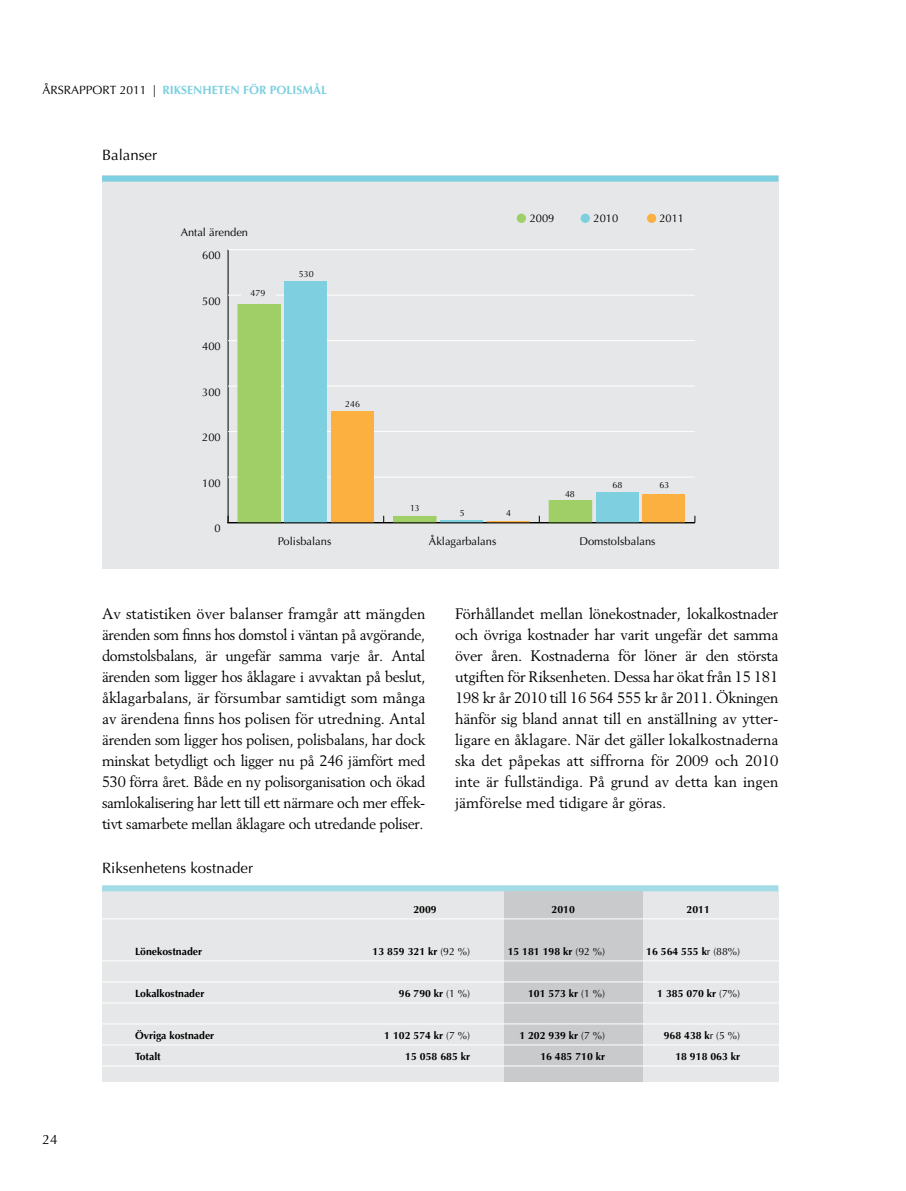
<style>
.page{position:relative;width:906px;height:1191px;background:#fff}
.page>*{position:absolute;margin:0;border:0;box-sizing:border-box;transform-origin:0 0}
.t1{font:15px/21px "Berling";letter-spacing:-.01em;color:#000;text-align:justify}
.t2{font:15px "Optima";color:#000}
.t3{font:13.5px "Optima";color:#000}
.t4{font:700 12px "Optima";color:#7ed0e0}
.t5{font:11.1px "Optima";color:#000}
.t6{font:700 10.5px "Optima";color:#000}
.t7{font:8.85px "Optima";color:#000}
.s1{font-weight:400;color:#000}
.s2{font-weight:400}
</style>
<div class="page">
<div style="left:102px;top:176px;width:676px;height:393px;background:#e6e7e8"></div>
<hr style="left:228px;top:250px;width:1px;height:272px;background:#000">
<hr style="left:228px;top:522px;width:467px;height:1px;background:#000">
<hr style="left:228px;top:477px;width:467px;height:1px;background:#fff">
<hr style="left:228px;top:431px;width:467px;height:1px;background:#fff">
<hr style="left:228px;top:386px;width:467px;height:1px;background:#fff">
<hr style="left:228px;top:340px;width:467px;height:1px;background:#fff">
<hr style="left:228px;top:295px;width:467px;height:1px;background:#fff">
<hr style="left:228px;top:249px;width:467px;height:1px;background:#fff">
<div style="left:237px;top:304px;width:44px;height:219px;background:#a0cf67;border:1px solid #a0cf67"></div>
<div style="left:393px;top:516px;width:43px;height:7px;background:#a0cf67"></div>
<div style="left:548px;top:500px;width:44px;height:23px;background:#a0cf67;border:1px solid #a0cf67"></div>
<div style="left:285px;top:281px;width:42px;height:241px;background:#7ed0e0"></div>
<hr style="left:440px;top:520px;width:42px;height:2px;background:#7ed0e0">
<div style="left:596px;top:491px;width:42px;height:31px;background:#7ed0e0"></div>
<div style="left:331px;top:411px;width:42px;height:111px;background:#fbb040"></div>
<hr style="left:487px;top:521px;width:42px;height:1px;background:#fbb040">
<div style="left:643px;top:494px;width:42px;height:28px;background:#fbb040"></div>
<div style="left:517px;top:214px;width:9px;height:9px;background:#a0cf67;border-radius:50%"></div>
<div style="left:647px;top:214px;width:9px;height:9px;background:#fbb040;border-radius:50%"></div>
<hr style="left:227px;top:522px;width:467px;height:1px;background:#000">
<div style="left:580px;top:214px;width:10px;height:9px;background:#7ed0e0;border-radius:50%"></div>
<div style="left:241px;top:284px;width:35px;height:17px;background:#e6e7e8"></div>
<div style="left:102px;top:176px;width:676px;height:6px;background:#7ed0e0"></div>
<div style="left:102px;top:891px;width:676px;height:190px;background:#e6e7e8"></div>
<div style="left:102px;top:885px;width:676px;height:6px;background:#a3dce6"></div>
<div style="left:504px;top:891px;width:138px;height:190px;background:#c9cacc"></div>
<hr style="left:101px;top:918px;width:679px;height:1px;background:#fff">
<hr style="left:101px;top:960px;width:679px;height:1px;background:#fff">
<hr style="left:101px;top:981px;width:679px;height:1px;background:#fff">
<hr style="left:101px;top:1002px;width:679px;height:1px;background:#fff">
<hr style="left:101px;top:1023px;width:679px;height:1px;background:#fff">
<hr style="left:101px;top:1044px;width:679px;height:1px;background:#fff">
<hr style="left:101px;top:1065px;width:679px;height:1px;background:#fff">
<p class="t4" style="left:43px;top:82px;width:286px"><span class="s1">årsrapport 2011 |</span> riksenheten för polismål</p>
<p class="t2" style="left:102px;top:146px;width:57px">Balanser</p>
<p class="t5" style="left:181px;top:226px;width:69px">Antal ärenden</p>
<p class="t5" style="left:202px;top:249px;width:20px">600</p>
<p class="t5" style="left:202px;top:294px;width:20px">500</p>
<p class="t7" style="left:250px;top:288px;width:16px">479</p>
<p class="t7" style="left:299px;top:269px;width:16px">530</p>
<p class="t5" style="left:202px;top:340px;width:20px">400</p>
<p class="t5" style="left:202px;top:385px;width:20px">300</p>
<p class="t5" style="left:202px;top:431px;width:20px">200</p>
<p class="t5" style="left:202px;top:476px;width:20px">100</p>
<p class="t5" style="left:215px;top:522px;width:8px">0</p>
<p class="t7" style="left:345px;top:399px;width:16px">246</p>
<p class="t5" style="left:278px;top:534px;width:55px">Polisbalans</p>
<p class="t5" style="left:530px;top:211px;width:26px">2009</p>
<p class="t5" style="left:659px;top:211px;width:26px">2011</p>
<p class="t5" style="left:593px;top:211px;width:26px">2010</p>
<p class="t7" style="left:410px;top:503px;width:11px">13</p>
<p class="t7" style="left:460px;top:507px;width:6px">5</p>
<p class="t5" style="left:429px;top:534px;width:69px">Åklagarbalans</p>
<p class="t7" style="left:506px;top:507px;width:6px">4</p>
<p class="t7" style="left:565px;top:489px;width:11px">48</p>
<p class="t7" style="left:612px;top:480px;width:11px">68</p>
<p class="t7" style="left:659px;top:480px;width:11px">63</p>
<p class="t5" style="left:579px;top:534px;width:78px">Domstolsbalans</p>
<p class="t1" style="left:102px;top:603px;width:325px">Av statistiken över balanser framgår att mängden ärenden som finns hos domstol i väntan på avgörande, domstolsbalans, är ungefär samma varje år. Antal ärenden som ligger hos åklagare i avvaktan på beslut, åklagarbalans, är försumbar samtidigt som många av ärendena finns hos polisen för utredning. Antal ärenden som ligger hos polisen, polisbalans, har dock minskat betydligt och ligger nu på 246 jämfört med 530 förra året. Både en ny polisorganisation och ökad samlokalisering har lett till ett närmare och mer effek&shy;tivt samarbete mellan åklagare och utredande poliser.</p>
<p class="t1" style="left:455px;top:603px;width:325px">Förhållandet mellan lönekostnader, lokalkostnader och övriga kostnader har varit ungefär det samma över åren. Kostnaderna för löner är den största utgiften för Riksenheten. Dessa har ökat från 15 181<br>198 kr år 2010 till 16 564 555 kr år 2011. Ökningen hänför sig bland annat till en anställning av ytter&shy;ligare en åklagare. När det gäller lokalkostnaderna ska det påpekas att siffrorna för 2009 och 2010 inte är fullständiga. På grund av detta kan ingen jämförelse med tidigare år göras.</p>
<p class="t2" style="left:102px;top:859px;width:152px">Riksenhetens kostnader</p>
<p class="t6" style="left:413px;top:903px;width:25px">2009</p>
<p class="t6" style="left:551px;top:903px;width:25px">2010</p>
<p class="t6" style="left:686px;top:903px;width:25px">2011</p>
<p class="t3" style="left:43px;top:1131px;width:17px">24</p>
<p class="t6" style="left:135px;top:945px;width:69px">Lönekostnader</p>
<p class="t6" style="left:372px;top:945px;width:99px">13 859 321 kr <span class="s2">(92 %)</span></p>
<p class="t6" style="left:507px;top:945px;width:99px">15 181 198 kr <span class="s2">(92 %)</span></p>
<p class="t6" style="left:646px;top:945px;width:95px">16 564 555 k<span class="s2">r (88%)</span></p>
<p class="t6" style="left:135px;top:987px;width:71px">Lokalkostnader</p>
<p class="t6" style="left:399px;top:987px;width:73px">96 790 kr <span class="s2">(1 %)</span></p>
<p class="t6" style="left:528px;top:987px;width:79px">101 573 kr <span class="s2">(1 %)</span></p>
<p class="t6" style="left:657px;top:987px;width:84px">1 385 070 kr <span class="s2">(7%)</span></p>
<p class="t6" style="left:135px;top:1029px;width:81px">Övriga kostnader</p>
<p class="t6" style="left:384px;top:1029px;width:87px">1 102 574 kr <span class="s2">(7 %)</span></p>
<p class="t6" style="left:519px;top:1029px;width:87px">1 202 939 kr <span class="s2">(7 %)</span></p>
<p class="t6" style="left:663px;top:1029px;width:78px">968 438 k<span class="s2">r (5 %)</span></p>
<p class="t6" style="left:135px;top:1050px;width:27px">Totalt</p>
<p class="t6" style="left:405px;top:1050px;width:66px">15 058 685 kr</p>
<p class="t6" style="left:540px;top:1050px;width:66px">16 485 710 kr</p>
<p class="t6" style="left:675px;top:1050px;width:66px">18 918 063 kr</p>
</div>
